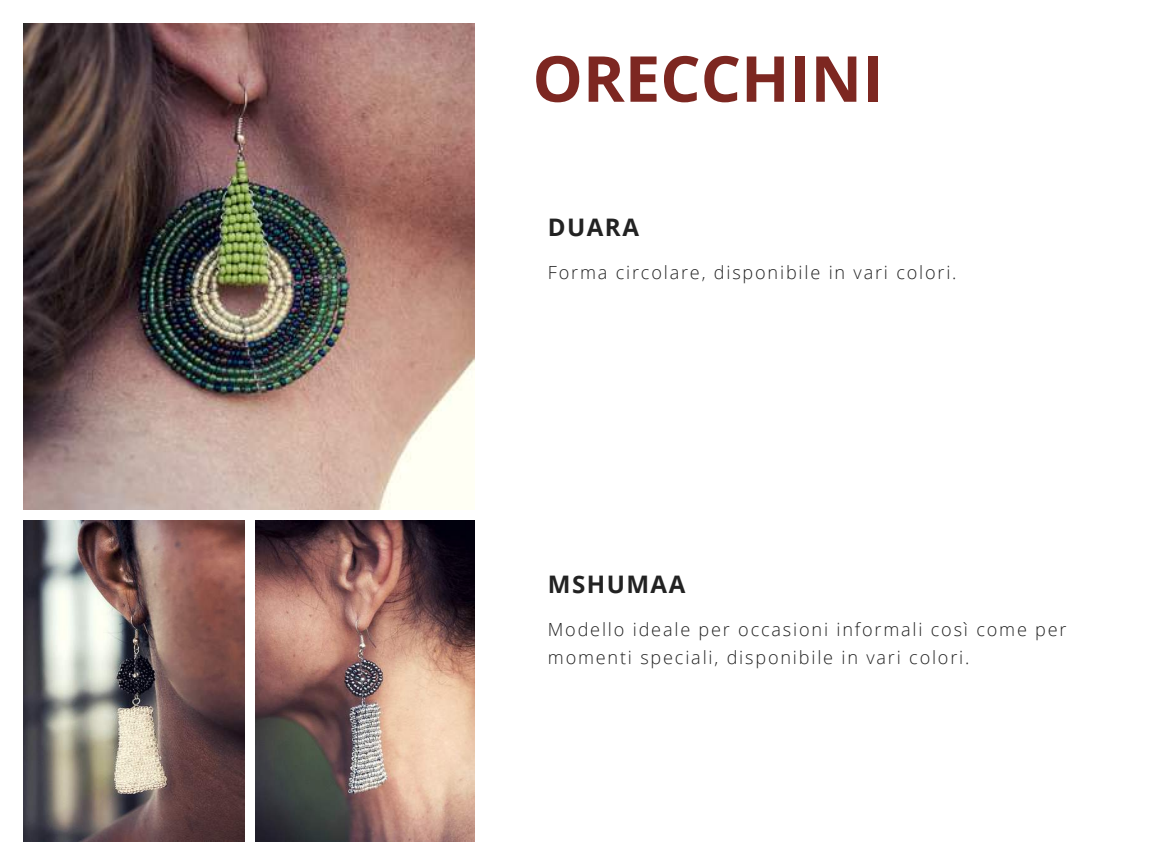
<style>
.page{position:relative;width:1152px;height:864px;background:#fff}
.page>*{position:absolute;margin:0;border:0;box-sizing:border-box;transform-origin:0 0}
.t1{font:700 63.45px "Open Sans";color:#7d2721}
.t2{font:700 24.15px "Open Sans";letter-spacing:.06em;color:#222}
.t3{font:300 18.15px/28.2px "Open Sans";letter-spacing:.1em;color:#222}
</style>
<div class="page">
<img style="left:24px;top:24px;width:451px;height:486px">
<img style="left:24px;top:521px;width:220px;height:321px">
<img style="left:255px;top:521px;width:220px;height:321px">
<h1 class="t1" style="left:532px;top:34px;width:352px">ORECCHINI</h1>
<h2 class="t2" style="left:548px;top:211px;width:93px">DUARA</h2>
<p class="t3" style="left:548px;top:258px;width:410px">Forma circolare, disponibile in vari colori.</p>
<h2 class="t2" style="left:548px;top:567px;width:139px">MSHUMAA</h2>
<p class="t3" style="left:548px;top:615px;width:520px">Modello ideale per occasioni informali così come per momenti speciali, disponibile in vari colori.</p>
</div>
